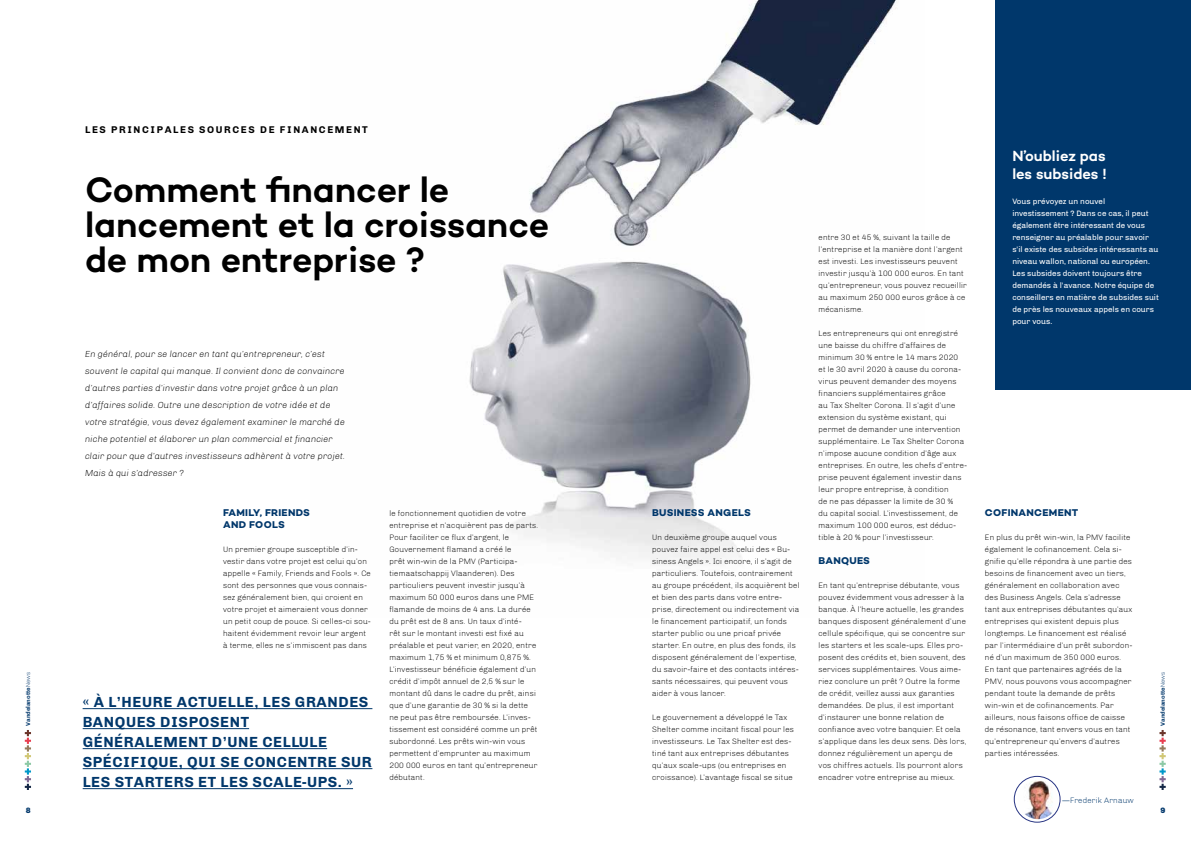
<style>
.page{position:relative;width:1191px;height:842px;background:#fff}
.page>*{position:absolute;margin:0;border:0;box-sizing:border-box;transform-origin:0 0}
.t1{font:600 36px/35px "Campton";letter-spacing:-.005em;color:#000}
.t2{font:700 15px/20px "Chivo";letter-spacing:.04em;color:#00376b}
.t3{font:600 15px/18px "Campton";letter-spacing:-.005em;color:#fff}
.t4{font:700 10px/12px "Campton";letter-spacing:.03em;color:#00376b}
.t5{font:700 10px "Chivo";letter-spacing:.16em;color:#000}
.t6{font:italic 300 9px/17px "Chivo";color:#000}
.t7{font:300 8px/12px "Chivo";color:#000}
.t8{font:8px/12px "Chivo";color:#fff}
.t9{font:300 8px "Chivo";color:#00376b}
.t10{font:900 8px "Chivo";color:#00376b}
.t11{font:700 6px "Chivo";color:#00376b}
.s1{font-weight:300}
</style>
<div class="page">
<img style="left:469px;top:0;width:428px;height:560px">
<hr style="left:83px;top:708px;width:289px;height:1px;background:#00376b">
<hr style="left:83px;top:728px;width:166px;height:1px;background:#00376b">
<hr style="left:83px;top:748px;width:244px;height:1px;background:#00376b">
<hr style="left:83px;top:768px;width:289px;height:1px;background:#00376b">
<hr style="left:83px;top:788px;width:270px;height:1px;background:#00376b">
<svg style="left:25px;top:730px;width:6px;height:60px"></svg>
<svg style="left:1159px;top:730px;width:6px;height:60px"></svg>
<div style="left:1014px;top:776px;width:46px;height:46px;border:1px solid #283583;border-radius:50%"></div>
<img style="left:1018px;top:780px;width:39px;height:39px;border-radius:20px">
<div style="left:995px;top:0;width:196px;height:354px;background:#00376b"></div>
<div style="left:995px;top:96px;width:196px;height:294px;background:#00376b"></div>
<p class="t5" style="left:85px;top:123px;width:284px">LES PRINCIPALES SOURCES DE FINANCEMENT</p>
<h2 class="t3" style="left:1012px;top:147px;width:96px">N’oubliez pas les subsides !</h2>
<p class="t8" style="left:1012px;top:195px;width:148px">Vous prévoyez un nouvel investissement ? Dans ce cas, il peut également être intéressant de vous renseigner au préalable pour savoir s’il existe des subsides intéressants au niveau wallon, national ou européen.<br>Les subsides doivent toujours être demandés à l’avance. Notre équipe de conseillers en matière de subsides suit de près les nouveaux appels en cours pour vous.</p>
<h1 class="t1" style="left:85px;top:172px;width:466px">Comment financer le lancement et la croissance de mon entreprise ?</h1>
<p class="t7" style="left:818px;top:231px;width:150px">entre 30 et 45 %, suivant la taille de l’entreprise et la manière dont l’argent est investi. Les investisseurs peuvent investir jusqu’à 100 000 euros. En tant qu’entrepreneur, vous pouvez recueillir au maximum 250 000 euros grâce à ce mécanisme.</p>
<p class="t7" style="left:818px;top:327px;width:150px">Les entrepreneurs qui ont enregistré une baisse du chiffre d’affaires de minimum 30 % entre le 14 mars 2020 et le 30 avril 2020 à cause du corona&shy;virus peuvent demander des moyens financiers supplémentaires grâce<br>au Tax Shelter Corona. Il s’agit d’une extension du système existant, qui permet de demander une intervention supplémentaire. Le Tax Shelter Corona n’impose aucune condition d’âge aux entreprises. En outre, les chefs d’entre&shy;prise peuvent également investir dans leur propre entreprise, à condition<br>de ne pas dépasser la limite de 30 %<br>du capital social. L’investissement, de maximum 100 000 euros, est déduc&shy;tible à 20 % pour l’investisseur.</p>
<p class="t4" style="left:818px;top:554px;width:53px">BANQUES</p>
<p class="t7" style="left:818px;top:579px;width:149px">En tant qu’entreprise débutante, vous pouvez évidemment vous adresser à la banque. À l’heure actuelle, les grandes banques disposent généralement d’une cellule spécifique, qui se concentre sur les starters et les scale-ups. Elles pro&shy;posent des crédits et, bien souvent, des services supplémentaires. Vous aime&shy;riez conclure un prêt ? Outre la forme de crédit, veillez aussi aux garanties demandées. De plus, il est important d’instaurer une bonne relation de confiance avec votre banquier. Et cela s’applique dans les deux sens. Dès lors, donnez régulièrement un aperçu de vos chiffres actuels. Ils pourront alors encadrer votre entreprise au mieux.</p>
<p class="t6" style="left:85px;top:345px;width:262px">En général, pour se lancer en tant qu’entrepreneur, c’est souvent le capital qui manque. Il convient donc de convaincre d’autres parties d’investir dans votre projet grâce à un plan d’affaires solide. Outre une description de votre idée et de votre stratégie, vous devez également examiner le marché de niche potentiel et élaborer un plan commercial et financier clair pour que d’autres investisseurs adhèrent à votre projet.<br>Mais à qui s’adresser ?</p>
<p class="t4" style="left:223px;top:506px;width:88px">FAMILY, FRIENDS<br>AND FOOLS</p>
<p class="t7" style="left:223px;top:543px;width:149px">Un premier groupe susceptible d’in&shy;vestir dans votre projet est celui qu’on appelle « Family, Friends and Fools ». Ce sont des personnes que vous connais&shy;sez généralement bien, qui croient en votre projet et aimeraient vous donner un petit coup de pouce. Si celles-ci sou&shy;haitent évidemment revoir leur argent à terme, elles ne s’immiscent pas dans</p>
<p class="t7" style="left:389px;top:507px;width:150px">le fonctionnement quotidien de votre entreprise et n’acquièrent pas de parts.<br>Pour faciliter ce flux d’argent, le Gouvernement flamand a créé le<br>prêt win-win de la PMV (Participa&shy;tiemaatschappij Vlaanderen). Des particuliers peuvent investir jusqu’à maximum 50 000 euros dans une PME flamande de moins de 4 ans. La durée du prêt est de 8 ans. Un taux d’inté-<br>rêt sur le montant investi est fixé au préalable et peut varier, en 2020, entre maximum 1,75 % et minimum 0,875 %.<br>L’investisseur bénéficie également d’un crédit d’impôt annuel de 2,5 % sur le montant dû dans le cadre du prêt, ainsi que d’une garantie de 30 % si la dette ne peut pas être remboursée. L’inves&shy;tissement est considéré comme un prêt subordonné. Les prêts win-win vous permettent d’emprunter au maximum 200 000 euros en tant qu’entrepreneur débutant.</p>
<p class="t4" style="left:652px;top:506px;width:100px">BUSINESS ANGELS</p>
<p class="t4" style="left:985px;top:506px;width:95px">COFINANCEMENT</p>
<p class="t7" style="left:985px;top:531px;width:149px">En plus du prêt win-win, la PMV facilite également le cofinancement. Cela si&shy;gnifie qu’elle répondra à une partie des besoins de financement avec un tiers, généralement en collaboration avec des Business Angels. Cela s’adresse tant aux entreprises débutantes qu’aux entreprises qui existent depuis plus longtemps. Le financement est réalisé par l’intermédiaire d’un prêt subordon&shy;né d’un maximum de 350 000 euros.<br>En tant que partenaires agréés de la PMV, nous pouvons vous accompagner pendant toute la demande de prêts win-win et de cofinancements. Par ailleurs, nous faisons office de caisse de résonance, tant envers vous en tant qu’entrepreneur qu’envers d’autres parties intéressées.</p>
<p class="t7" style="left:652px;top:531px;width:149px">Un deuxième groupe auquel vous pouvez faire appel est celui des « Bu&shy;siness Angels ». Ici encore, il s’agit de particuliers. Toutefois, contrairement au groupe précédent, ils acquièrent bel et bien des parts dans votre entre&shy;prise, directement ou indirectement via le financement participatif, un fonds starter public ou une pricaf privée starter. En outre, en plus des fonds, ils disposent généralement de l’expertise, du savoir-faire et des contacts intéres&shy;sants nécessaires, qui peuvent vous aider à vous lancer.</p>
<p class="t7" style="left:652px;top:711px;width:143px">Le gouvernement a développé le Tax Shelter comme incitant fiscal pour les investisseurs. Le Tax Shelter est des&shy;tiné tant aux entreprises débutantes qu’aux scale-ups (ou entreprises en croissance). L’avantage fiscal se situe</p>
<p class="t11" style="left:24px;top:725px;width:55px;rotate:-90deg">Vandelanotte<span class="s1">News</span></p>
<p class="t11" style="left:1159px;top:725px;width:55px;rotate:-90deg">Vandelanotte<span class="s1">News</span></p>
<h2 class="t2" style="left:83px;top:691px;width:291px">« À L’HEURE ACTUELLE, LES GRANDES<br>BANQUES DISPOSENT<br>GÉNÉRALEMENT D’UNE CELLULE<br>SPÉCIFIQUE, QUI SE CONCENTRE SUR<br>LES STARTERS ET LES SCALE-UPS. »</h2>
<p class="t9" style="left:1061px;top:796px;width:74px">—Frederik Arnauw</p>
<p class="t10" style="left:26px;top:806px;width:6px">8</p>
<p class="t10" style="left:1160px;top:806px;width:6px">9</p>
</div>
